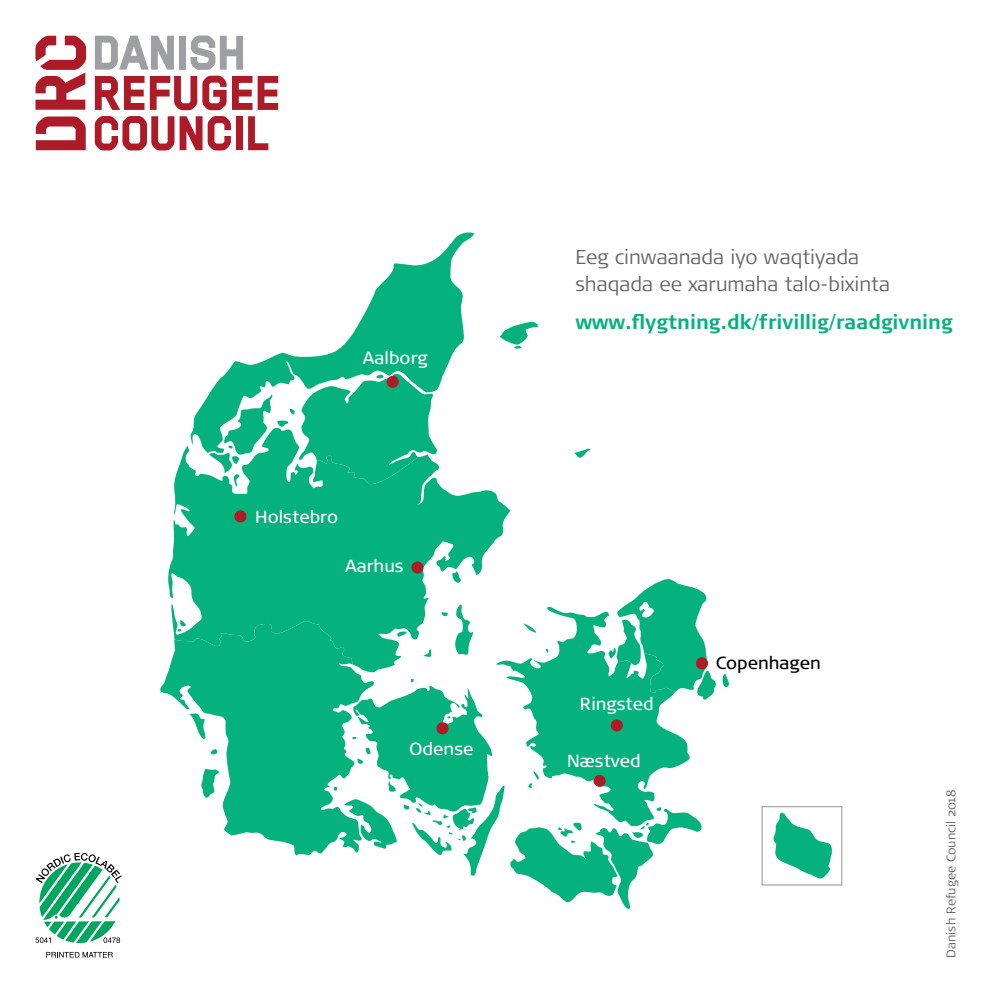
<style>
.page{position:relative;width:993px;height:993px;background:#fff}
.page>*{position:absolute;margin:0;border:0;box-sizing:border-box;transform-origin:0 0}
.t1{font:300 20px/27.5px "Signa Normal";color:#636466}
.t2{font:700 20px "Signa Normal";color:#06b27c}
.t3{font:17.5px "Signa Normal";color:#fff}
.t4{font:17.5px "Signa Normal";color:#000}
.t5{font:300 12.5px "Signa Normal";color:#636466}
</style>
<div class="page">
<svg style="left:95px;top:76px;width:49px;height:34px"></svg>
<svg style="left:232px;top:76px;width:46px;height:34px"></svg>
<div style="left:236px;top:116px;width:6px;height:34px;background:#ad1a28"></div>
<svg style="left:248px;top:116px;width:20px;height:34px"></svg>
<svg style="left:150px;top:76px;width:76px;height:34px"></svg>
<svg style="left:95px;top:116px;width:136px;height:34px"></svg>
<svg style="left:36px;top:116px;width:50px;height:34px"></svg>
<svg style="left:35px;top:36px;width:51px;height:74px"></svg>
<svg style="left:95px;top:36px;width:79px;height:34px"></svg>
<div style="left:179px;top:36px;width:7px;height:34px;background:#9d9fa2"></div>
<svg style="left:190px;top:35px;width:53px;height:35px"></svg>
<svg style="left:722px;top:673px;width:6px;height:13px"></svg>
<svg style="left:624px;top:579px;width:91px;height:120px"></svg>
<svg style="left:160px;top:672px;width:336px;height:203px;fill:#06b27c"></svg>
<svg style="left:496px;top:606px;width:205px;height:302px;fill:#06b27c"></svg>
<svg style="left:168px;top:445px;width:423px;height:227px;fill:#06b27c"></svg>
<svg style="left:190px;top:232px;width:347px;height:252px"></svg>
<svg style="left:773px;top:812px;width:58px;height:66px"></svg>
<div style="left:761px;top:805px;width:81px;height:80px;border:1px solid #a5a5a8"></div>
<div style="left:234px;top:510px;width:12px;height:12px;background:#ad1a28;border-radius:50%"></div>
<div style="left:593px;top:774px;width:12px;height:12px;background:#ad1a28;border-radius:50%"></div>
<div style="left:610px;top:719px;width:12px;height:12px;background:#ad1a28;border-radius:50%"></div>
<div style="left:695px;top:657px;width:12px;height:12px;background:#ad1a28;border-radius:50%"></div>
<div style="left:436px;top:722px;width:12px;height:12px;background:#ad1a28;border-radius:50%"></div>
<div style="left:411px;top:561px;width:12px;height:12px;background:#ad1a28;border-radius:50%"></div>
<div style="left:386px;top:375px;width:12px;height:13px;background:#ad1a28;border-radius:50%"></div>
<svg style="left:46px;top:951px;width:67px;height:6px"></svg>
<svg style="left:35px;top:852px;width:87px;height:90px"></svg>
<p class="t3" style="left:363px;top:348px;width:66px">Aalborg</p>
<p class="t3" style="left:255px;top:506px;width:85px">Holstebro</p>
<p class="t3" style="left:345px;top:555px;width:60px">Aarhus</p>
<p class="t3" style="left:409px;top:738px;width:66px">Odense</p>
<p class="t1" style="left:575px;top:243px;width:316px">Eeg cinwaanada iyo waqtiyada shaqada ee xarumaha talo-bixinta</p>
<p class="t2" style="left:575px;top:310px;width:379px">www.flygtning.dk/frivillig/raadgivning</p>
<p class="t3" style="left:579px;top:693px;width:75px">Ringsted</p>
<p class="t3" style="left:567px;top:750px;width:75px">Næstved</p>
<p class="t4" style="left:715px;top:652px;width:106px">Copenhagen</p>
<p class="t5" style="left:943px;top:957px;width:169px;rotate:-90deg">Danish Refugee Council 2018</p>
</div>
